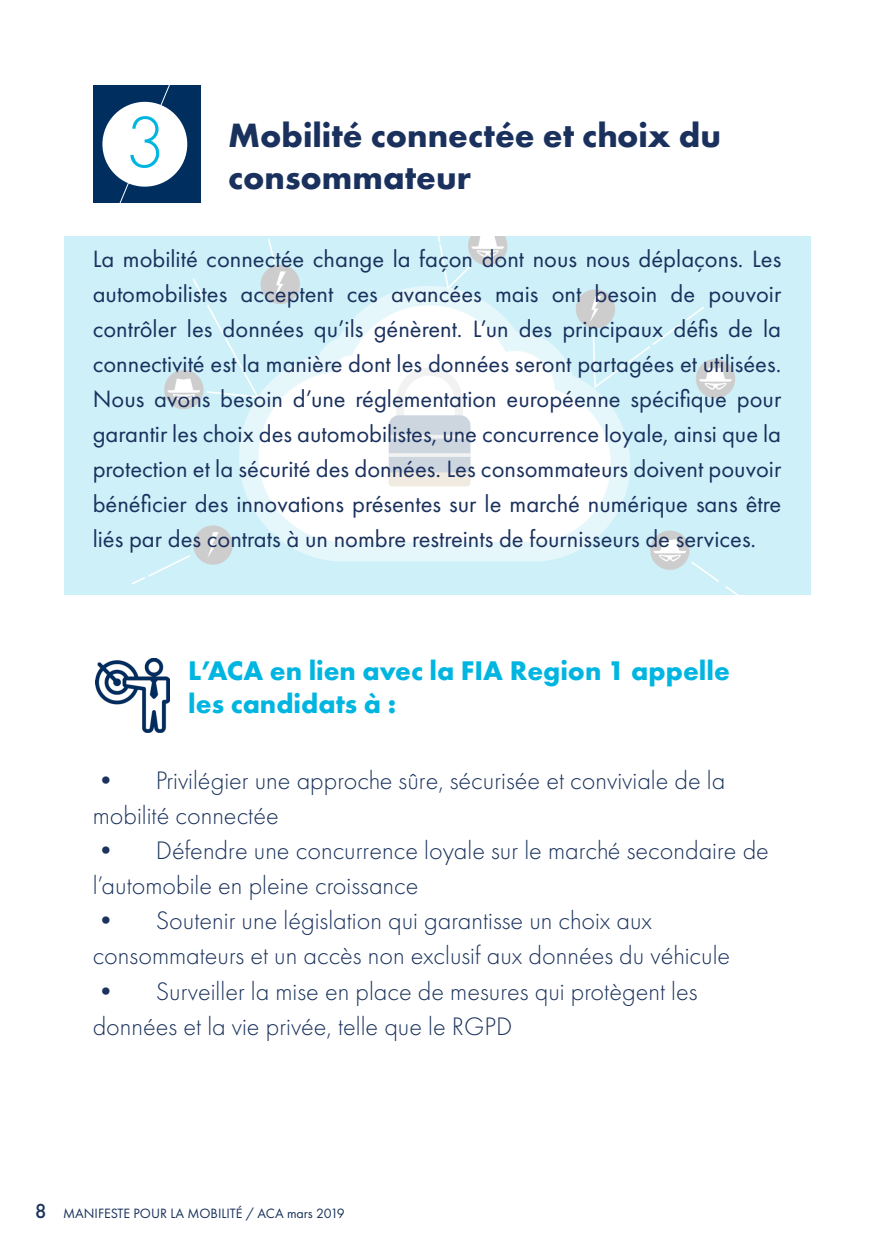
<style>
.page{position:relative;width:874px;height:1241px;background:#fff}
.page>*{position:absolute;margin:0;border:0;box-sizing:border-box;transform-origin:0 0}
.t1{font:300 67.02px "Futura Std";color:#00b5e0}
.t2{font:700 35px/42px "Futura PT";color:#1a315d}
.t3{font:700 28px "Futura PT";color:#00b5e0}
.t4{font:300 26.25px/35px "Futura PT";color:#1a325c}
.t5{font:24.5px/35px "Futura PT";color:#1a315d;text-align:justify}
.t6{font:14px "Futura PT";color:#1a325c}
.s1{font-weight:500;font-size:21px}
</style>
<div class="page">
<img style="left:64px;top:237px;width:746px;height:357px">
<div style="left:93px;top:86px;width:107px;height:117px;background:#002e5e"></div>
<svg style="left:110px;top:85px;width:69px;height:118px"></svg>
<div style="left:102px;top:102px;width:85px;height:85px;background:#fff;border-radius:50%"></div>
<img style="left:95px;top:658px;width:75px;height:74px">
<h1 class="t1" style="left:124px;top:102px;width:43px">3</h1>
<p class="t2" style="left:228px;top:113px;width:494px">Mobilité connectée et choix du consommateur</p>
<p class="t5" style="left:93px;top:241px;width:689px">La mobilité connectée change la façon dont nous nous déplaçons. Les automobilistes acceptent ces avancées mais ont besoin de pouvoir contrôler les données qu’ils génèrent. L’un des principaux défis de la connectivité est la manière dont les données seront partagées et utilisées.<br>Nous avons besoin d’une réglementation européenne spécifique pour garantir les choix des automobilistes, une concurrence loyale, ainsi que la protection et la sécurité des données. Les consommateurs doivent pouvoir bénéficier des innovations présentes sur le marché numérique sans être liés par des contrats à un nombre restreints de fournisseurs de services.</p>
<p class="t3" style="left:188px;top:652px;width:543px">L’ACA en lien avec la FIA Region 1 appelle</p>
<p class="t3" style="left:188px;top:686px;width:209px">les candidats à :</p>
<p class="t4" style="left:93px;top:763px;width:633px">• Privilégier une approche sûre, sécurisée et conviviale de la mobilité connectée</p>
<p class="t4" style="left:93px;top:833px;width:677px">• Défendre une concurrence loyale sur le marché secondaire de l’automobile en pleine croissance</p>
<p class="t4" style="left:93px;top:903px;width:638px">• Soutenir une législation qui garantisse un choix aux consommateurs et un accès non exclusif aux données du véhicule</p>
<p class="t4" style="left:93px;top:973px;width:606px">• Surveiller la mise en place de mesures qui protègent les données et la vie privée, telle que le RGPD</p>
<p class="t6" style="left:35px;top:1204px;width:311px"><span class="s1">8</span> MANIFESTE POUR LA MOBILITÉ / ACA mars 2019</p>
</div>
